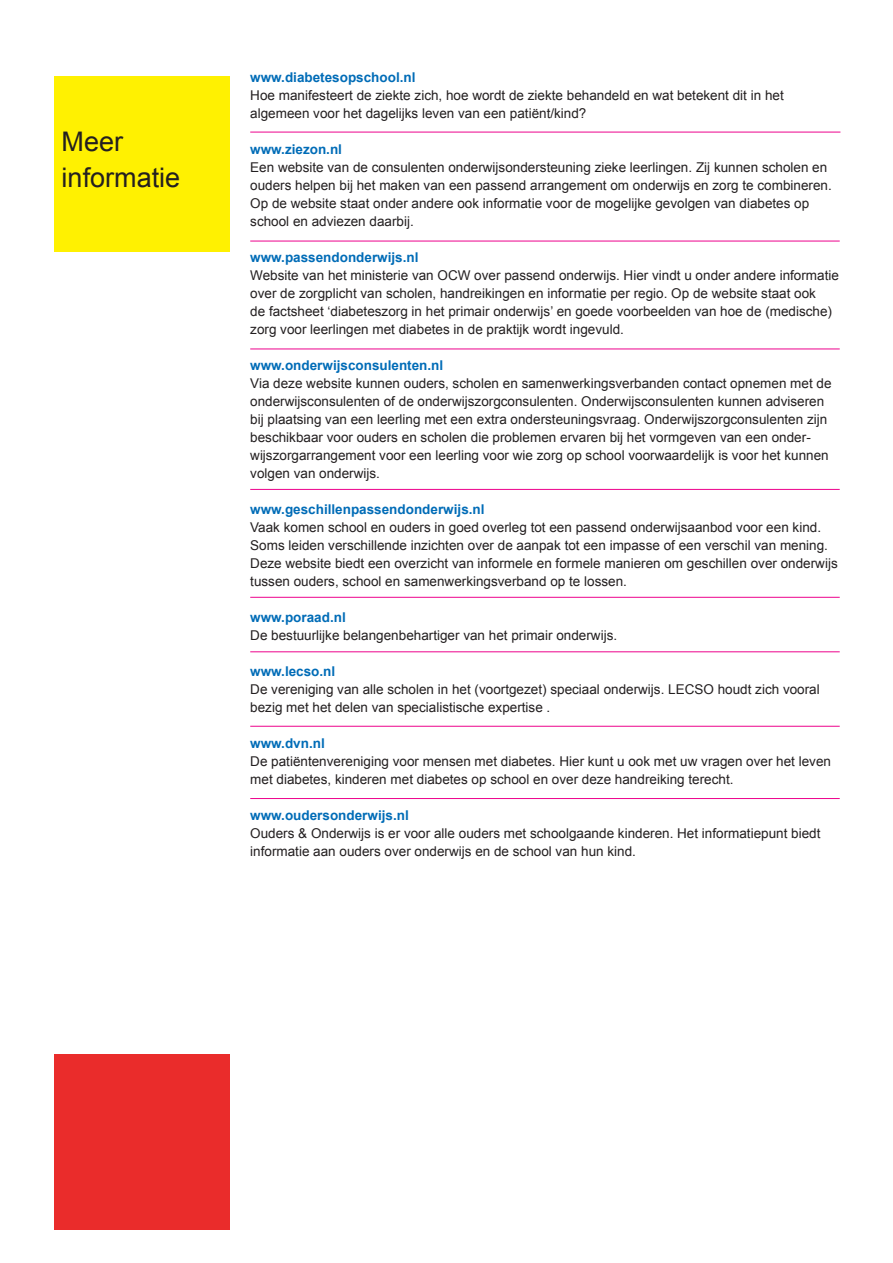
<style>
.page{position:relative;width:893px;height:1263px;background:#fff}
.page>*{position:absolute;margin:0;border:0;box-sizing:border-box;transform-origin:0 0}
.t1{font:27px "Arial";color:#231f20}
.t2{font:13.5px/18px "Arial";color:#231f20}
.t3{font:700 13.5px "Arial";color:#006cb7}
</style>
<div class="page">
<div style="left:54px;top:1054px;width:176px;height:176px;background:#ea2c2b"></div>
<div style="left:54px;top:76px;width:176px;height:176px;background:#fff101"></div>
<hr style="left:250px;top:132px;width:590px;height:1px;background:#ed028c">
<hr style="left:250px;top:241px;width:590px;height:1px;background:#ed028c">
<hr style="left:250px;top:349px;width:590px;height:1px;background:#ed028c">
<hr style="left:250px;top:489px;width:590px;height:1px;background:#ed028c">
<hr style="left:250px;top:798px;width:590px;height:1px;background:#ed028c">
<hr style="left:250px;top:597px;width:590px;height:1px;background:#ed028c">
<hr style="left:250px;top:726px;width:590px;height:1px;background:#ed028c">
<hr style="left:250px;top:651px;width:590px;height:1px;background:#ed028c">
<p class="t1" style="left:62px;top:124px;width:63px">Meer</p>
<p class="t1" style="left:62px;top:160px;width:120px">informatie</p>
<p class="t3" style="left:250px;top:68px;width:167px">www.diabetesopschool.nl</p>
<p class="t2" style="left:250px;top:86px;width:535px">Hoe manifesteert de ziekte zich, hoe wordt de ziekte behandeld en wat betekent dit in het</p>
<p class="t2" style="left:250px;top:104px;width:338px">algemeen voor het dagelijks leven van een patiënt/kind?</p>
<p class="t3" style="left:250px;top:140px;width:93px">www.ziezon.nl</p>
<p class="t2" style="left:250px;top:158px;width:583px">Een website van de consulenten onderwijsondersteuning zieke leerlingen. Zij kunnen scholen en ouders helpen bij het maken van een passend arrangement om onderwijs en zorg te combineren.<br>Op de website staat onder andere ook informatie voor de mogelijke gevolgen van diabetes op school en adviezen daarbij.</p>
<p class="t3" style="left:250px;top:248px;width:170px">www.passendonderwijs.nl</p>
<p class="t2" style="left:250px;top:266px;width:590px">Website van het ministerie van OCW over passend onderwijs. Hier vindt u onder andere informatie over de zorgplicht van scholen, handreikingen en informatie per regio. Op de website staat ook<br>de factsheet ‘diabeteszorg in het primair onderwijs’ en goede voorbeelden van hoe de (medische) zorg voor leerlingen met diabetes in de praktijk wordt ingevuld.</p>
<p class="t3" style="left:250px;top:356px;width:195px">www.onderwijsconsulenten.nl</p>
<p class="t2" style="left:250px;top:374px;width:583px">Via deze website kunnen ouders, scholen en samenwerkingsverbanden contact opnemen met de onderwijsconsulenten of de onderwijszorgconsulenten. Onderwijsconsulenten kunnen adviseren bij plaatsing van een leerling met een extra ondersteuningsvraag. Onderwijszorgconsulenten zijn beschikbaar voor ouders en scholen die problemen ervaren bij het vormgeven van een onder&shy;wijszorgarrangement voor een leerling voor wie zorg op school voorwaardelijk is voor het kunnen volgen van onderwijs.</p>
<p class="t3" style="left:250px;top:500px;width:236px">www.geschillenpassendonderwijs.nl</p>
<p class="t2" style="left:250px;top:518px;width:589px">Vaak komen school en ouders in goed overleg tot een passend onderwijsaanbod voor een kind.<br>Soms leiden verschillende inzichten over de aanpak tot een impasse of een verschil van mening.<br>Deze website biedt een overzicht van informele en formele manieren om geschillen over onderwijs tussen ouders, school en samenwerkingsverband op te lossen.</p>
<p class="t3" style="left:250px;top:608px;width:97px">www.poraad.nl</p>
<p class="t2" style="left:250px;top:626px;width:368px">De bestuurlijke belangenbehartiger van het primair onderwijs.</p>
<p class="t3" style="left:250px;top:662px;width:87px">www.lecso.nl</p>
<p class="t2" style="left:250px;top:680px;width:571px">De vereniging van alle scholen in het (voortgezet) speciaal onderwijs. LECSO houdt zich vooral bezig met het delen van specialistische expertise .</p>
<p class="t3" style="left:250px;top:734px;width:76px">www.dvn.nl</p>
<p class="t2" style="left:250px;top:752px;width:582px">De patiëntenvereniging voor mensen met diabetes. Hier kunt u ook met uw vragen over het leven met diabetes, kinderen met diabetes op school en over deze handreiking terecht.</p>
<p class="t3" style="left:250px;top:806px;width:160px">www.oudersonderwijs.nl</p>
<p class="t2" style="left:250px;top:824px;width:572px">Ouders &amp; Onderwijs is er voor alle ouders met schoolgaande kinderen. Het informatiepunt biedt informatie aan ouders over onderwijs en de school van hun kind.</p>
</div>
